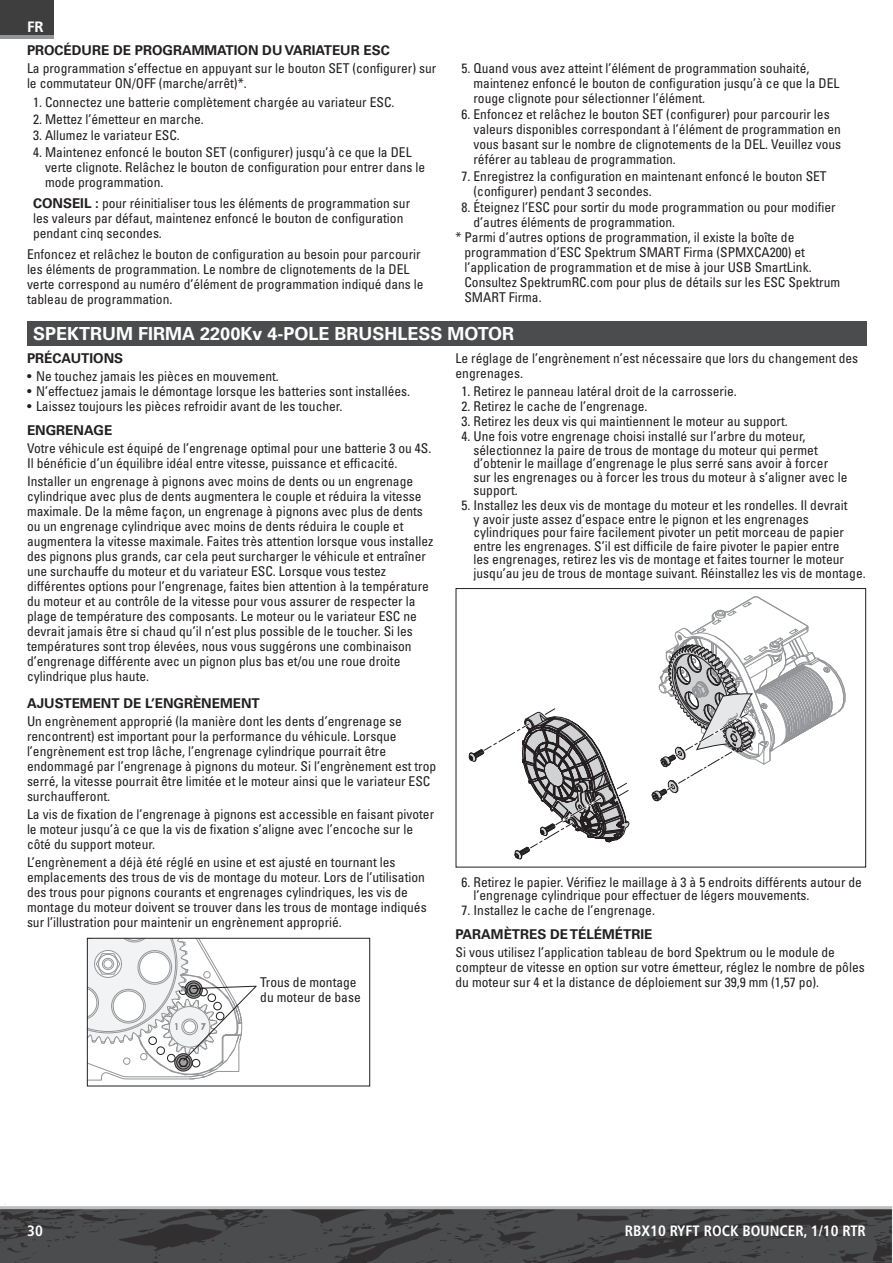
<style>
.page{position:relative;width:893px;height:1263px;background:#fff}
.page>*{position:absolute;margin:0;border:0;box-sizing:border-box;transform-origin:0 0}
.AXI_Header{font:700 18px "Univers LT Std";color:#fff}
.t1{font:700 condensed 15px "Frutiger LT Std";color:#fff}
.t2{font:700 15px "Frutiger LT Std";color:#fff}
.AXI_Body_Text{font:condensed 13.5px/15px "Univers LT Std";color:#231f20}
.AXI_Important_Tip{font:condensed 13.5px/15px "Univers LT Std";color:#231f20}
.AXI_subhead{font:700 13.5px "Univers LT Std";color:#231f20}
.s1{font-weight:700;font-stretch:normal}
</style>
<div class="page">
<img style="left:0;top:1206px;width:893px;height:57px">
<div style="left:0;top:0;width:54px;height:39px;background:#3e3e3f"></div>
<hr style="left:0;top:35px;width:54px;height:3px;background:#939598">
<div style="left:27px;top:321px;width:839px;height:24px;background:#4b4c4d"></div>
<div style="left:87px;top:938px;width:283px;height:148px;border:1px solid #231f20"></div>
<svg style="left:469px;top:596px;width:377px;height:272px"></svg>
<div style="left:456px;top:588px;width:410px;height:279px;border:1px solid #231f20"></div>
<svg style="left:87px;top:938px;width:171px;height:146px"></svg>
<p class="t2" style="left:27px;top:18px;width:18px">FR</p>
<p class="AXI_subhead" style="left:27px;top:42px;width:364px">PROCÉDURE DE PROGRAMMATION DU VARIATEUR ESC</p>
<p class="AXI_Body_Text" style="left:27px;top:60px;width:411px">La programmation s’effectue en appuyant sur le bouton SET (configurer) sur le commutateur ON/OFF (marche/arrêt)*.</p>
<p class="AXI_Body_Text" style="left:33px;top:95px;width:363px">1. Connectez une batterie complètement chargée au variateur ESC.</p>
<p class="AXI_Body_Text" style="left:33px;top:111px;width:172px">2. Mettez l’émetteur en marche.</p>
<p class="AXI_Body_Text" style="left:33px;top:128px;width:148px">3. Allumez le variateur ESC.</p>
<p class="AXI_Body_Text" style="left:45px;top:144px;width:382px;text-indent:-12px">4. Maintenez enfoncé le bouton SET (configurer) jusqu’à ce que la DEL verte clignote. Relâchez le bouton de configuration pour entrer dans le mode programmation.</p>
<p class="AXI_Important_Tip" style="left:33px;top:195px;width:379px"><span class="s1">CONSEIL :</span> pour réinitialiser tous les éléments de programmation sur les valeurs par défaut, maintenez enfoncé le bouton de configuration pendant cinq secondes.</p>
<p class="AXI_Body_Text" style="left:27px;top:246px;width:398px">Enfoncez et relâchez le bouton de configuration au besoin pour parcourir les éléments de programmation. Le nombre de clignotements de la DEL verte correspond au numéro d’élément de programmation indiqué dans le tableau de programmation.</p>
<p class="AXI_Body_Text" style="left:473px;top:60px;width:367px;text-indent:-12px">5. Quand vous avez atteint l’élément de programmation souhaité, maintenez enfoncé le bouton de configuration jusqu’à ce que la DEL rouge clignote pour sélectionner l’élément.</p>
<p class="AXI_Body_Text" style="left:473px;top:107px;width:369px;text-indent:-12px">6. Enfoncez et relâchez le bouton SET (configurer) pour parcourir les valeurs disponibles correspondant à l’élément de programmation en vous basant sur le nombre de clignotements de la DEL. Veuillez vous référer au tableau de programmation.</p>
<p class="AXI_Body_Text" style="left:473px;top:168px;width:355px;text-indent:-12px">7. Enregistrez la configuration en maintenant enfoncé le bouton SET (configurer) pendant 3 secondes.</p>
<p class="AXI_Body_Text" style="left:473px;top:200px;width:364px;text-indent:-12px">8. Éteignez l’ESC pour sortir du mode programmation ou pour modifier d’autres éléments de programmation.</p>
<p class="AXI_Body_Text" style="left:464px;top:230px;width:377px;text-indent:-9px">* Parmi d’autres options de programmation, il existe la boîte de programmation d’ESC Spektrum SMART Firma (SPMXCA200) et l’application de programmation et de mise à jour USB SmartLink.<br>Consultez SpektrumRC.com pour plus de détails sur les ESC Spektrum SMART Firma.</p>
<p class="AXI_Header" style="left:33px;top:323px;width:483px">SPEKTRUM FIRMA 2200Kv 4-POLE BRUSHLESS MOTOR</p>
<p class="AXI_subhead" style="left:27px;top:350px;width:98px">PRÉCAUTIONS</p>
<p class="AXI_Body_Text" style="left:27px;top:369px;width:253px">• Ne touchez jamais les pièces en mouvement.</p>
<p class="AXI_Body_Text" style="left:27px;top:384px;width:385px">• N’effectuez jamais le démontage lorsque les batteries sont installées.</p>
<p class="AXI_Body_Text" style="left:27px;top:399px;width:317px">• Laissez toujours les pièces refroidir avant de les toucher.</p>
<p class="AXI_subhead" style="left:27px;top:422px;width:87px">ENGRENAGE</p>
<p class="AXI_Body_Text" style="left:27px;top:441px;width:406px">Votre véhicule est équipé de l’engrenage optimal pour une batterie 3 ou 4S.<br>Il bénéficie d’un équilibre idéal entre vitesse, puissance et efficacité.</p>
<p class="AXI_Body_Text" style="left:27px;top:474px;width:408px">Installer un engrenage à pignons avec moins de dents ou un engrenage cylindrique avec plus de dents augmentera le couple et réduira la vitesse maximale. De la même façon, un engrenage à pignons avec plus de dents ou un engrenage cylindrique avec moins de dents réduira le couple et augmentera la vitesse maximale. Faites très attention lorsque vous installez des pignons plus grands, car cela peut surcharger le véhicule et entraîner une surchauffe du moteur et du variateur ESC. Lorsque vous testez différentes options pour l’engrenage, faites bien attention à la température du moteur et au contrôle de la vitesse pour vous assurer de respecter la plage de température des composants. Le moteur ou le variateur ESC ne devrait jamais être si chaud qu’il n’est plus possible de le toucher. Si les températures sont trop élevées, nous vous suggérons une combinaison d’engrenage différente avec un pignon plus bas et/ou une roue droite cylindrique plus haute.</p>
<p class="AXI_subhead" style="left:27px;top:695px;width:234px">AJUSTEMENT DE L’ENGRÈNEMENT</p>
<p class="AXI_Body_Text" style="left:27px;top:714px;width:411px">Un engrènement approprié (la manière dont les dents d’engrenage se rencontrent) est important pour la performance du véhicule. Lorsque l’engrènement est trop lâche, l’engrenage cylindrique pourrait être endommagé par l’engrenage à pignons du moteur. Si l’engrènement est trop serré, la vitesse pourrait être limitée et le moteur ainsi que le variateur ESC surchaufferont.</p>
<p class="AXI_Body_Text" style="left:27px;top:807px;width:409px">La vis de fixation de l’engrenage à pignons est accessible en faisant pivoter le moteur jusqu’à ce que la vis de fixation s’aligne avec l’encoche sur le côté du support moteur.</p>
<p class="AXI_Body_Text" style="left:27px;top:855px;width:401px">L’engrènement a déjà été réglé en usine et est ajusté en tournant les emplacements des trous de vis de montage du moteur. Lors de l’utilisation des trous pour pignons courants et engrenages cylindriques, les vis de montage du moteur doivent se trouver dans les trous de montage indiqués sur l’illustration pour maintenir un engrènement approprié.</p>
<p class="AXI_Body_Text" style="left:456px;top:351px;width:404px">Le réglage de l’engrènement n’est nécessaire que lors du changement des engrenages.</p>
<p class="AXI_Body_Text" style="left:462px;top:384px;width:277px">1. Retirez le panneau latéral droit de la carrosserie.</p>
<p class="AXI_Body_Text" style="left:462px;top:399px;width:187px">2. Retirez le cache de l’engrenage.</p>
<p class="AXI_Body_Text" style="left:462px;top:414px;width:328px">3. Retirez les deux vis qui maintiennent le moteur au support.</p>
<p class="AXI_Body_Text" style="left:474px;top:429px;width:376px;line-height:13.5px;text-indent:-12px">4. Une fois votre engrenage choisi installé sur l’arbre du moteur, sélectionnez la paire de trous de montage du moteur qui permet d’obtenir le maillage d’engrenage le plus serré sans avoir à forcer sur les engrenages ou à forcer les trous du moteur à s’aligner avec le support.</p>
<p class="AXI_Body_Text" style="left:474px;top:498px;width:394px;line-height:13.5px;text-indent:-12px">5. Installez les deux vis de montage du moteur et les rondelles. Il devrait<br>y avoir juste assez d’espace entre le pignon et les engrenages cylindriques pour faire facilement pivoter un petit morceau de papier entre les engrenages. S’il est difficile de faire pivoter le papier entre<br>les engrenages, retirez les vis de montage et faites tourner le moteur jusqu’au jeu de trous de montage suivant. Réinstallez les vis de montage.</p>
<p class="AXI_Body_Text" style="left:474px;top:875px;width:390px;line-height:13.5px;text-indent:-12px">6. Retirez le papier. Vérifiez le maillage à 3 à 5 endroits différents autour de l’engrenage cylindrique pour effectuer de légers mouvements.</p>
<p class="AXI_Body_Text" style="left:462px;top:903px;width:195px">7. Installez le cache de l’engrenage.</p>
<p class="AXI_subhead" style="left:456px;top:926px;width:198px">PARAMÈTRES DE TÉLÉMÉTRIE</p>
<p class="AXI_Body_Text" style="left:456px;top:945px;width:411px">Si vous utilisez l’application tableau de bord Spektrum ou le module de compteur de vitesse en option sur votre émetteur, réglez le nombre de pôles</p>
<p class="AXI_Body_Text" style="left:260px;top:975px;width:98px">Trous de montage</p>
<p class="AXI_Body_Text" style="left:456px;top:975px;width:365px">du moteur sur 4 et la distance de déploiement sur 39,9 mm (1,57 po).</p>
<p class="AXI_Body_Text" style="left:260px;top:990px;width:102px">du moteur de base</p>
<p class="t1" style="left:27px;top:1222px;width:17px">30</p>
<p class="t1" style="left:625px;top:1222px;width:242px">RBX10 RYFT ROCK BOUNCER, 1/10 RTR</p>
</div>
